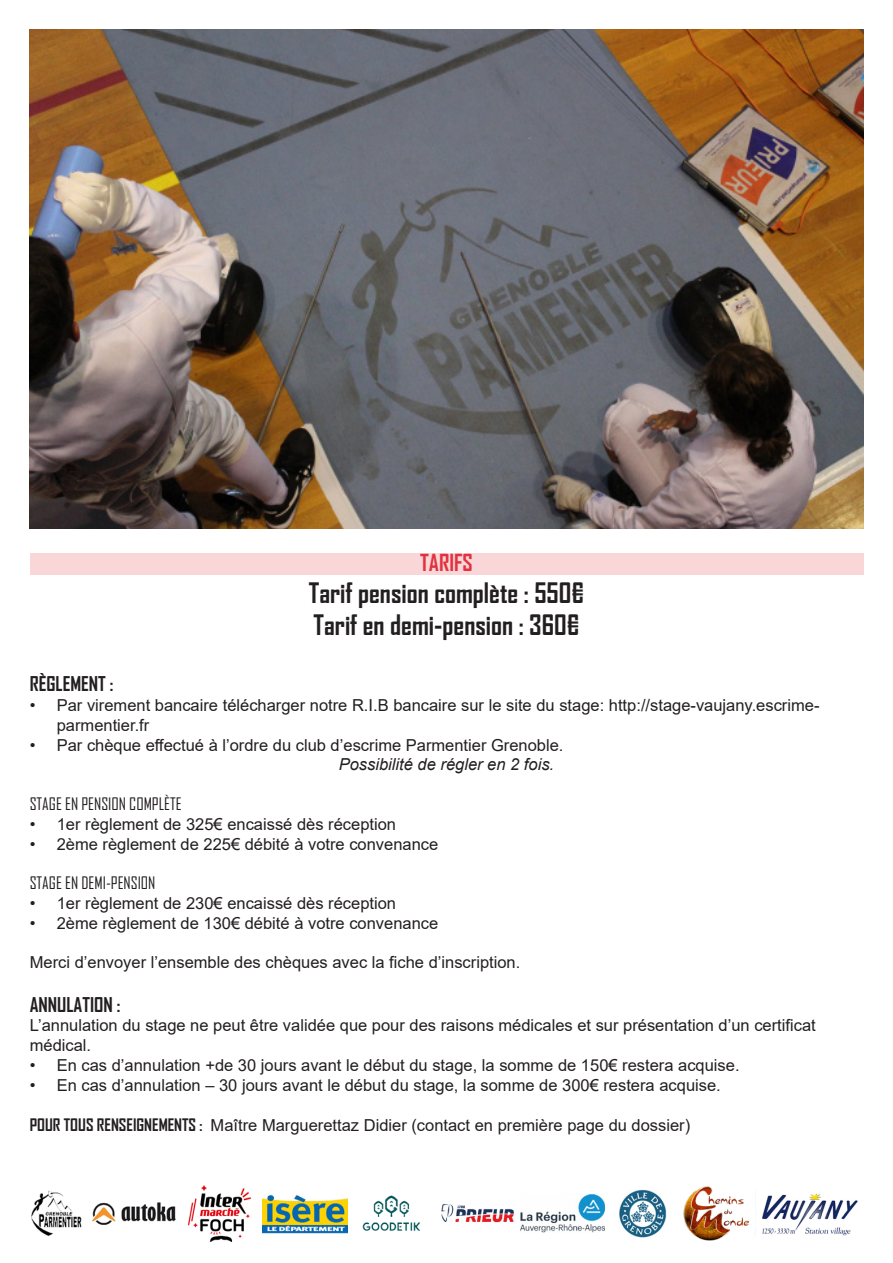
<style>
.page{position:relative;width:893px;height:1263px;background:#fff}
.page>*{position:absolute;margin:0;border:0;box-sizing:border-box;transform-origin:0 0}
.Paragraphe{font:700 27px "Agency FB";color:#231f20}
.Titre_2{font:700 22.5px "Agency FB";color:#e1323f}
.t1{font:700 19.5px "Agency FB";color:#231f20}
.t2{font:16.5px/19.8px "Arial";color:#231f20}
.t3{font:16.5px "Agency FB";color:#231f20}
.t4{font:italic 16.5px "Arial";color:#231f20}
.s1{font-family:"Agency FB";font-weight:700}
</style>
<div class="page">
<div style="left:30px;top:553px;width:833px;height:22px;background:#f9d6d8"></div>
<img style="left:30px;top:30px;width:833px;height:498px">
<img style="left:92px;top:1185px;width:256px;height:56px">
<img style="left:362px;top:1195px;width:59px;height:36px">
<img style="left:441px;top:1194px;width:164px;height:39px">
<img style="left:755px;top:1193px;width:103px;height:43px">
<img style="left:619px;top:1190px;width:48px;height:47px">
<img style="left:31px;top:1191px;width:51px;height:46px">
<img style="left:683px;top:1186px;width:66px;height:55px">
<p class="Titre_2" style="left:420px;top:548px;width:54px">TARIFS</p>
<p class="Paragraphe" style="left:309px;top:576px;width:277px">Tarif pension complète : 550€</p>
<p class="Paragraphe" style="left:314px;top:608px;width:267px">Tarif en demi-pension : 360€</p>
<p class="t1" style="left:30px;top:672px;width:85px">RÈGLEMENT :</p>
<p class="t2" style="left:57px;top:695px;width:764px;text-indent:-27px">• Par virement bancaire télécharger notre R.I.B bancaire sur le site du stage: http://stage-vaujany.escrime&shy;parmentier.fr</p>
<p class="t2" style="left:30px;top:735px;width:535px">• Par chèque effectué à l’ordre du club d’escrime Parmentier Grenoble.</p>
<p class="t4" style="left:339px;top:754px;width:217px">Possibilité de régler en 2 fois.</p>
<p class="t3" style="left:30px;top:794px;width:153px">STAGE EN PENSION COMPLÈTE</p>
<p class="t2" style="left:30px;top:814px;width:368px">• 1er règlement de 325€ encaissé dès réception</p>
<p class="t2" style="left:30px;top:834px;width:410px">• 2ème règlement de 225€ débité à votre convenance</p>
<p class="t3" style="left:30px;top:873px;width:127px">STAGE EN DEMI-PENSION</p>
<p class="t2" style="left:30px;top:893px;width:368px">• 1er règlement de 230€ encaissé dès réception</p>
<p class="t2" style="left:30px;top:913px;width:410px">• 2ème règlement de 130€ débité à votre convenance</p>
<p class="t2" style="left:30px;top:953px;width:492px">Merci d’envoyer l’ensemble des chèques avec la fiche d’inscription.</p>
<p class="t1" style="left:30px;top:992px;width:92px">ANNULATION :</p>
<p class="t2" style="left:30px;top:1016px;width:787px">L’annulation du stage ne peut être validée que pour des raisons médicales et sur présentation d’un certificat médical.</p>
<p class="t2" style="left:30px;top:1055px;width:711px">• En cas d’annulation +de 30 jours avant le début du stage, la somme de 150€ restera acquise.</p>
<p class="t2" style="left:30px;top:1075px;width:693px">• En cas d’annulation – 30 jours avant le début du stage, la somme de 300€ restera acquise.</p>
<p class="t2" style="left:30px;top:1115px;width:662px"><span class="s1">POUR TOUS RENSEIGNEMENTS :</span> Maître Marguerettaz Didier (contact en première page du dossier)</p>
</div>
